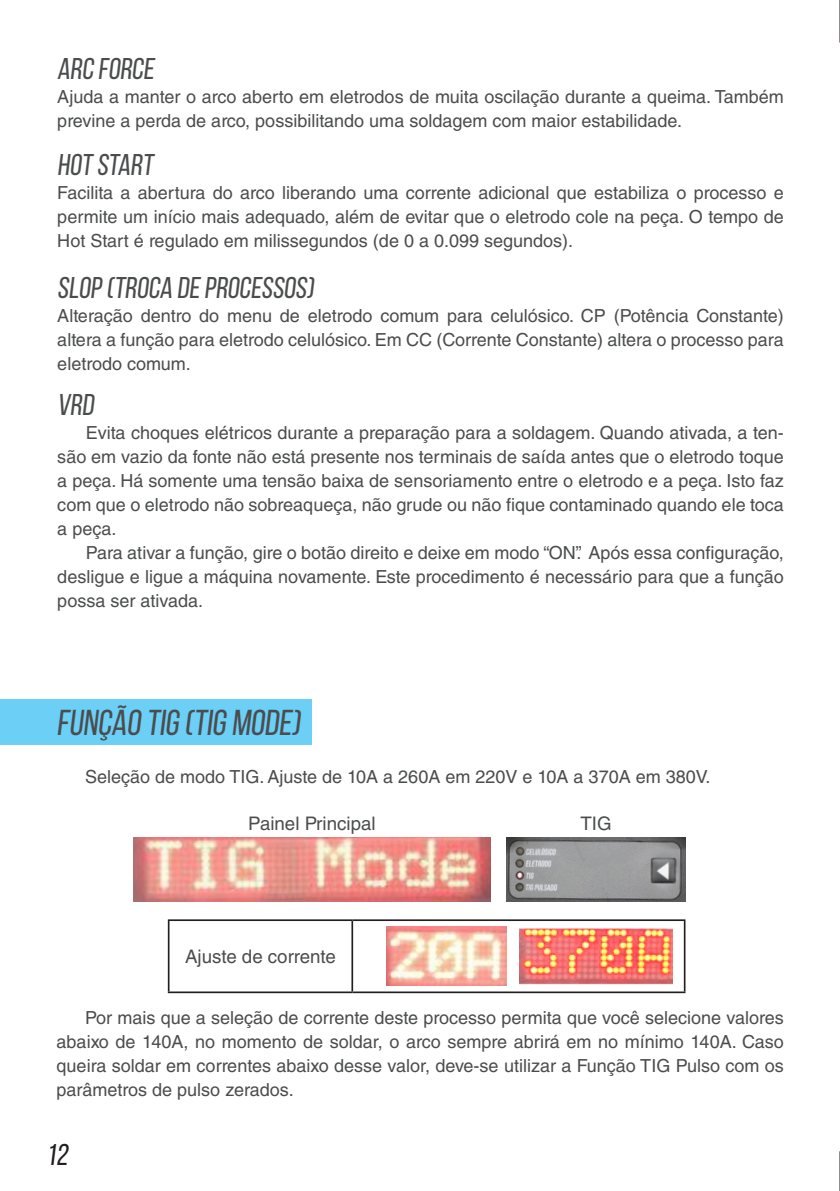
<style>
.page{position:relative;width:840px;height:1191px;background:#fff}
.page>*{position:absolute;margin:0;border:0;box-sizing:border-box;transform-origin:0 0}
.t1{font:36px "Bebas Neue";color:#4b4c4d}
.t2{font:30px "Bebas Neue";color:#4b4c4d}
.t3{font:30px "Bebas Neue";color:#231f20}
.t4{font:18.6px "Helvetica LT Std";color:#4b4c4d}
.t5{font:18px/24px "Helvetica LT Std";color:#4b4c4d;text-align:justify}
</style>
<div class="page">
<hr style="left:839px;top:0;width:1px;height:43px;background:#231f20">
<hr style="left:839px;top:1151px;width:1px;height:40px;background:#231f20">
<div style="left:1px;top:699px;width:311px;height:45px;background:#6bcff6"></div>
<img style="left:133px;top:837px;width:357px;height:64px">
<hr style="left:168px;top:919px;width:184px;height:2px;background:#231f20">
<hr style="left:168px;top:921px;width:1px;height:70px;background:#231f20">
<hr style="left:352px;top:919px;width:333px;height:2px;background:#231f20">
<hr style="left:351px;top:921px;width:2px;height:70px;background:#231f20">
<hr style="left:683px;top:921px;width:2px;height:70px;background:#231f20">
<hr style="left:168px;top:991px;width:184px;height:2px;background:#231f20">
<hr style="left:352px;top:991px;width:333px;height:2px;background:#231f20">
<img style="left:506px;top:838px;width:179px;height:63px">
<hr style="left:839px;top:57px;width:1px;height:45px;background:#6bcff6">
<img style="left:386px;top:927px;width:120px;height:58px">
<img style="left:519px;top:928px;width:153px;height:56px">
<p class="t2" style="left:57px;top:53px;width:102px">ARC FORCE</p>
<p class="t5" style="left:57px;top:85px;width:727px">Ajuda a manter o arco aberto em eletrodos de muita oscilação durante a queima. Também previne a perda de arco, possibilitando uma soldagem com maior estabilidade.</p>
<p class="t2" style="left:57px;top:149px;width:101px">HOT START</p>
<p class="t5" style="left:57px;top:181px;width:727px">Facilita a abertura do arco liberando uma corrente adicional que estabiliza o processo e permite um início mais adequado, além de evitar que o eletrodo cole na peça. O tempo de Hot Start é regulado em milissegundos (de 0 a 0.099 segundos).</p>
<p class="t2" style="left:57px;top:271px;width:261px">SLOP (TROCA DE PROCESSOS)</p>
<p class="t5" style="left:57px;top:303px;width:727px">Alteração dentro do menu de eletrodo comum para celulósico. CP (Potência Constante) altera a função para eletrodo celulósico. Em CC (Corrente Constante) altera o processo para eletrodo comum.</p>
<p class="t2" style="left:57px;top:389px;width:42px">VRD</p>
<p class="t5" style="left:57px;top:421px;width:727px;text-indent:28px">Evita choques elétricos durante a preparação para a soldagem. Quando ativada, a ten&shy;são em vazio da fonte não está presente nos terminais de saída antes que o eletrodo toque a peça. Há somente uma tensão baixa de sensoriamento entre o eletrodo e a peça. Isto faz com que o eletrodo não sobreaqueça, não grude ou não fique contaminado quando ele toca a peça.</p>
<p class="t5" style="left:57px;top:541px;width:727px;text-indent:28px">Para ativar a função, gire o botão direito e deixe em modo “ON”. Após essa configuração, desligue e ligue a máquina novamente. Este procedimento é necessário para que a função possa ser ativada.</p>
<p class="t1" style="left:57px;top:703px;width:249px">FUNÇÃO TIG (TIG MODE)</p>
<p class="t5" style="left:85px;top:764px;width:626px">Seleção de modo TIG. Ajuste de 10A a 260A em 220V e 10A a 370A em 380V.</p>
<p class="t4" style="left:248px;top:812px;width:129px">Painel Principal</p>
<p class="t4" style="left:580px;top:812px;width:33px">TIG</p>
<p class="t4" style="left:185px;top:945px;width:152px">Ajuste de corrente</p>
<p class="t5" style="left:57px;top:1005px;width:728px;text-indent:28px">Por mais que a seleção de corrente deste processo permita que você selecione valores abaixo de 140A, no momento de soldar, o arco sempre abrirá em no mínimo 140A. Caso queira soldar em correntes abaixo desse valor, deve-se utilizar a Função TIG Pulso com os parâmetros de pulso zerados.</p>
<h2 class="t3" style="left:46px;top:1138px;width:27px">12</h2>
</div>
